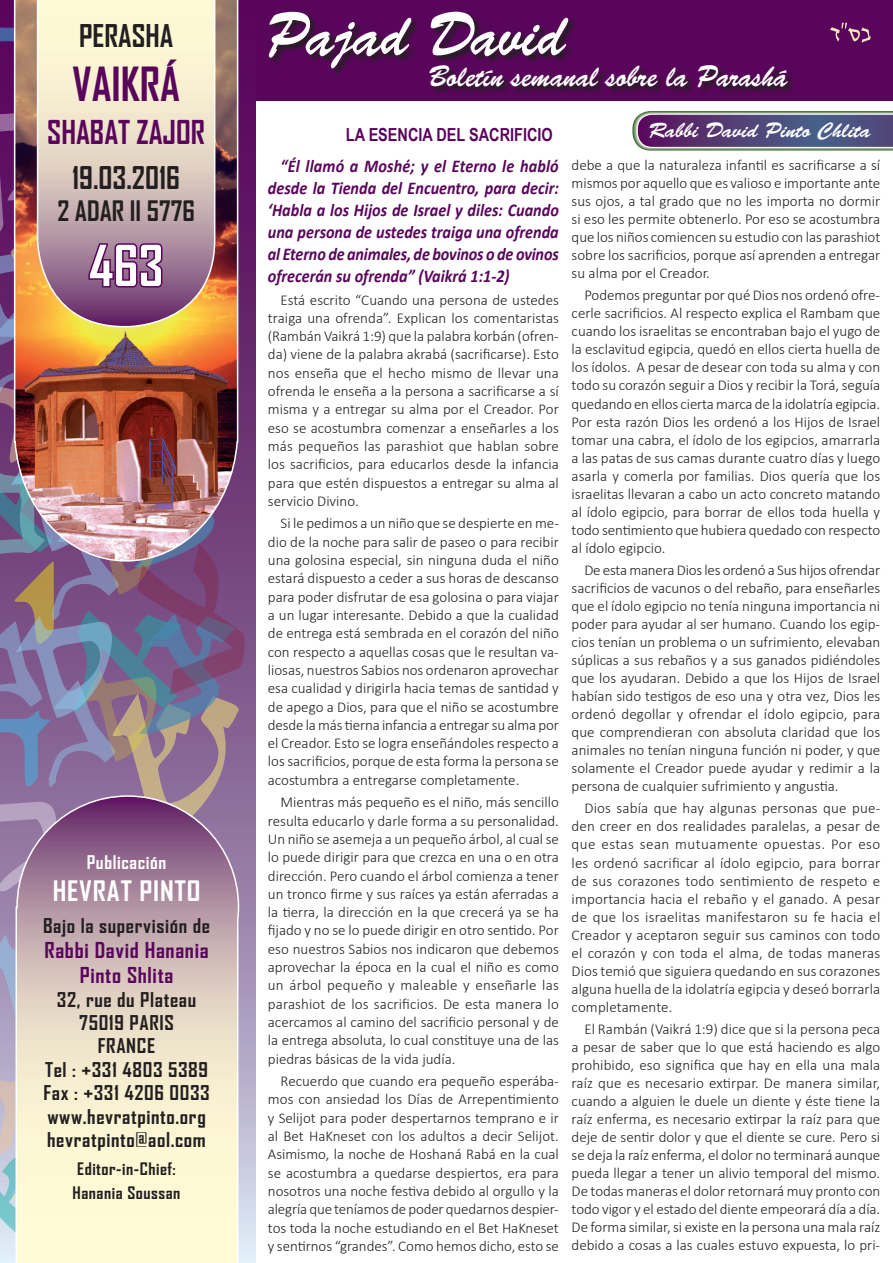
<style>
.page{position:relative;width:893px;height:1263px;background:#fff}
.page>*{position:absolute;margin:0;border:0;box-sizing:border-box;transform-origin:0 0}
.t1{font:61.5px "Brush Script Std";color:#fff;scale:.9 1}
.t2{font:700 54px "Agency FB";color:#fff}
.t3{font:700 45px "Agency FB";color:#5a055c}
.t4{font:700 31.5px "Agency FB";color:#5a055c}
.t5{font:30px "Brush Script Std";color:#fff;scale:.9 1}
.t6{font:700 30px "Agency FB";color:#231f20}
.t7{font:700 27px "Agency FB";letter-spacing:.03em;color:#fff;scale:1.06 1}
.t8{font:700 27px "Agency FB";color:#231f20}
.t9{font:700 21px/25.2px "Agency FB";letter-spacing:.03em;color:#5a055c;text-align:center;scale:1.06 1}
.t10{font:21px "Brush Script Std";color:#fff}
.t11{font:700 19.5px/23.4px "Agency FB";letter-spacing:.03em;color:#231f20;text-align:center;scale:1.06 1}
.t12{font:italic 700 18px/21.9px "Calibri";letter-spacing:-.01em;color:#5a055c;text-align:justify;scale:.9 1}
.t13{font:700 18px "Arial Narrow";color:#5a055c}
.t14{font:700 18px "Agency FB";letter-spacing:.03em;color:#fff;scale:1.06 1}
.t15{font:700 16.5px/23.4px "Agency FB";letter-spacing:.03em;color:#231f20;scale:1.06 1}
.t16{font:300 15px/18px "Calibri";color:#231f20;text-align:justify}
</style>
<div class="page">
<div style="left:205px;top:0;width:688px;height:100px;background:#5a055c"></div>
<svg style="left:830px;top:23px;width:41px;height:20px"></svg>
<svg style="left:632px;top:111px;width:261px;height:40px;background:#635c80"></svg>
<svg style="left:271px;top:13px;width:522px;height:80px"></svg>
<div style="left:38px;top:0;width:177px;height:17px;background:#fdfad5"></div>
<img style="left:0;top:17px;width:253px;height:1246px">
<h3 class="t6" style="left:79px;top:17px;width:96px">PERASHA</h3>
<h3 class="t3" style="left:72px;top:56px;width:110px">VAIKRÁ</h3>
<h3 class="t4" style="left:47px;top:113px;width:159px">SHABAT ZAJOR</h3>
<h3 class="t6" style="left:72px;top:159px;width:109px">19.03.2016</h3>
<h3 class="t8" style="left:57px;top:194px;width:139px">2 ADAR II 5776</h3>
<h2 class="t2" style="left:89px;top:232px;width:76px">463</h2>
<p class="t14" style="left:87px;top:850px;width:77px">Publicación</p>
<h3 class="t7" style="left:53px;top:874px;width:141px">HEVRAT PINTO</h3>
<h3 class="t11" style="left:43px;top:913px;width:159px">Bajo la supervisión de</h3>
<h3 class="t9" style="left:45px;top:937px;width:156px">Rabbi David Hanania<br>Pinto Shlita</h3>
<h3 class="t11" style="left:43px;top:987px;width:158px">32, rue du Plateau<br>75019 PARIS<br>FRANCE<br>Tel : +331 4803 5389<br>Fax : +331 4206 0033 www.hevratpinto.org hevratpinto@aol.com</h3>
<p class="t15" style="left:73px;top:1157px;width:103px">Editor-in-Chief:<br>Hanania Soussan</p>
<h1 class="t1" style="left:266px;top:0;width:334px">Pajad David</h1>
<h3 class="t5" style="left:428px;top:60px;width:401px">Boletín semanal sobre la Parashá</h3>
<p class="t13" style="left:346px;top:121px;width:208px">LA ESENCIA DEL SACRIFICIO</p>
<p class="t12" style="left:268px;top:155px;width:325px;text-indent:13px">“Él llamó a Moshé; y el Eterno le habló desde la Tienda del Encuentro, para decir: ‘Habla a los Hijos de Israel y diles: Cuando una persona de ustedes traiga una ofrenda al Eterno de animales, de bovinos o de ovinos ofrecerán su ofrenda” (Vaikrá 1:1-2)</p>
<p class="t16" style="left:268px;top:290px;width:293px;text-indent:13px">Está escrito “Cuando una persona de ustedes traiga una ofrenda”. Explican los comentaristas (Rambán Vaikrá 1:9) que la palabra korbán (ofren&shy;da) viene de la palabra akrabá (sacrificarse). Esto nos enseña que el hecho mismo de llevar una ofrenda le enseña a la persona a sacrificarse a sí misma y a entregar su alma por el Creador. Por eso se acostumbra comenzar a enseñarles a los más pequeños las parashiot que hablan sobre los sacrificios, para educarlos desde la infancia para que estén dispuestos a entregar su alma al servicio Divino.</p>
<p class="t16" style="left:268px;top:514px;width:293px;text-indent:13px">Si le pedimos a un niño que se despierte en me&shy;dio de la noche para salir de paseo o para recibir una golosina especial, sin ninguna duda el niño estará dispuesto a ceder a sus horas de descanso para poder disfrutar de esa golosina o para viajar a un lugar interesante. Debido a que la cualidad de entrega está sembrada en el corazón del niño con respecto a aquellas cosas que le resultan va&shy;liosas, nuestros Sabios nos ordenaron aprovechar esa cualidad y dirigirla hacia temas de santidad y de apego a Dios, para que el niño se acostumbre desde la más tierna infancia a entregar su alma por el Creador. Esto se logra enseñándoles respecto a los sacrificios, porque de esta forma la persona se acostumbra a entregarse completamente.</p>
<p class="t16" style="left:268px;top:793px;width:293px;text-indent:13px">Mientras más pequeño es el niño, más sencillo resulta educarlo y darle forma a su personalidad.<br>Un niño se asemeja a un pequeño árbol, al cual se lo puede dirigir para que crezca en una o en otra dirección. Pero cuando el árbol comienza a tener un tronco firme y sus raíces ya están aferradas a la tierra, la dirección en la que crecerá ya se ha fijado y no se lo puede dirigir en otro sentido. Por eso nuestros Sabios nos indicaron que debemos aprovechar la época en la cual el niño es como un árbol pequeño y maleable y enseñarle las parashiot de los sacrificios. De esta manera lo acercamos al camino del sacrificio personal y de la entrega absoluta, lo cual constituye una de las piedras básicas de la vida judía.</p>
<p class="t16" style="left:268px;top:1072px;width:293px;text-indent:13px">Recuerdo que cuando era pequeño esperába&shy;mos con ansiedad los Días de Arrepentimiento y Selijot para poder despertarnos temprano e ir al Bet HaKneset con los adultos a decir Selijot.<br>Asimismo, la noche de Hoshaná Rabá en la cual se acostumbra a quedarse despiertos, era para nosotros una noche festiva debido al orgullo y la alegría que teníamos de poder quedarnos despier&shy;tos toda la noche estudiando en el Bet HaKneset y sentirnos “grandes”. Como hemos dicho, esto se</p>
<h3 class="t10" style="left:649px;top:119px;width:223px">Rabbi David Pinto Chlita</h3>
<p class="t16" style="left:572px;top:156px;width:310px">debe a que la naturaleza infantil es sacrificarse a sí mismos por aquello que es valioso e importante ante sus ojos, a tal grado que no les importa no dormir si eso les permite obtenerlo. Por eso se acostumbra que los niños comiencen su estudio con las parashiot sobre los sacrificios, porque así aprenden a entregar su alma por el Creador.</p>
<p class="t16" style="left:572px;top:286px;width:310px;text-indent:13px">Podemos preguntar por qué Dios nos ordenó ofre&shy;cerle sacrificios. Al respecto explica el Rambam que cuando los israelitas se encontraban bajo el yugo de la esclavitud egipcia, quedó en ellos cierta huella de los ídolos. A pesar de desear con toda su alma y con todo su corazón seguir a Dios y recibir la Torá, seguía quedando en ellos cierta marca de la idolatría egipcia.<br>Por esta razón Dios les ordenó a los Hijos de Israel tomar una cabra, el ídolo de los egipcios, amarrarla a las patas de sus camas durante cuatro días y luego asarla y comerla por familias. Dios quería que los israelitas llevaran a cabo un acto concreto matando al ídolo egipcio, para borrar de ellos toda huella y todo sentimiento que hubiera quedado con respecto al ídolo egipcio.</p>
<p class="t16" style="left:572px;top:561px;width:310px;text-indent:13px">De esta manera Dios les ordenó a Sus hijos ofrendar sacrificios de vacunos o del rebaño, para enseñarles que el ídolo egipcio no tenía ninguna importancia ni poder para ayudar al ser humano. Cuando los egip&shy;cios tenían un problema o un sufrimiento, elevaban súplicas a sus rebaños y a sus ganados pidiéndoles que los ayudaran. Debido a que los Hijos de Israel habían sido testigos de eso una y otra vez, Dios les ordenó degollar y ofrendar el ídolo egipcio, para que comprendieran con absoluta claridad que los animales no tenían ninguna función ni poder, y que solamente el Creador puede ayudar y redimir a la persona de cualquier sufrimiento y angustia.</p>
<p class="t16" style="left:572px;top:799px;width:310px;text-indent:13px">Dios sabía que hay algunas personas que pue&shy;den creer en dos realidades paralelas, a pesar de que estas sean mutuamente opuestas. Por eso les ordenó sacrificar al ídolo egipcio, para borrar de sus corazones todo sentimiento de respeto e importancia hacia el rebaño y el ganado. A pesar de que los israelitas manifestaron su fe hacia el Creador y aceptaron seguir sus caminos con todo el corazón y con toda el alma, de todas maneras Dios temió que siguiera quedando en sus corazones alguna huella de la idolatría egipcia y deseó borrarla completamente.</p>
<p class="t16" style="left:572px;top:1020px;width:310px;text-indent:13px">El Rambán (Vaikrá 1:9) dice que si la persona peca a pesar de saber que lo que está haciendo es algo prohibido, eso significa que hay en ella una mala raíz que es necesario extirpar. De manera similar, cuando a alguien le duele un diente y éste tiene la raíz enferma, es necesario extirpar la raíz para que deje de sentir dolor y que el diente se cure. Pero si se deja la raíz enferma, el dolor no terminará aunque pueda llegar a tener un alivio temporal del mismo.<br>De todas maneras el dolor retornará muy pronto con todo vigor y el estado del diente empeorará día a día.<br>De forma similar, si existe en la persona una mala raíz debido a cosas a las cuales estuvo expuesta, lo pri-</p>
</div>
